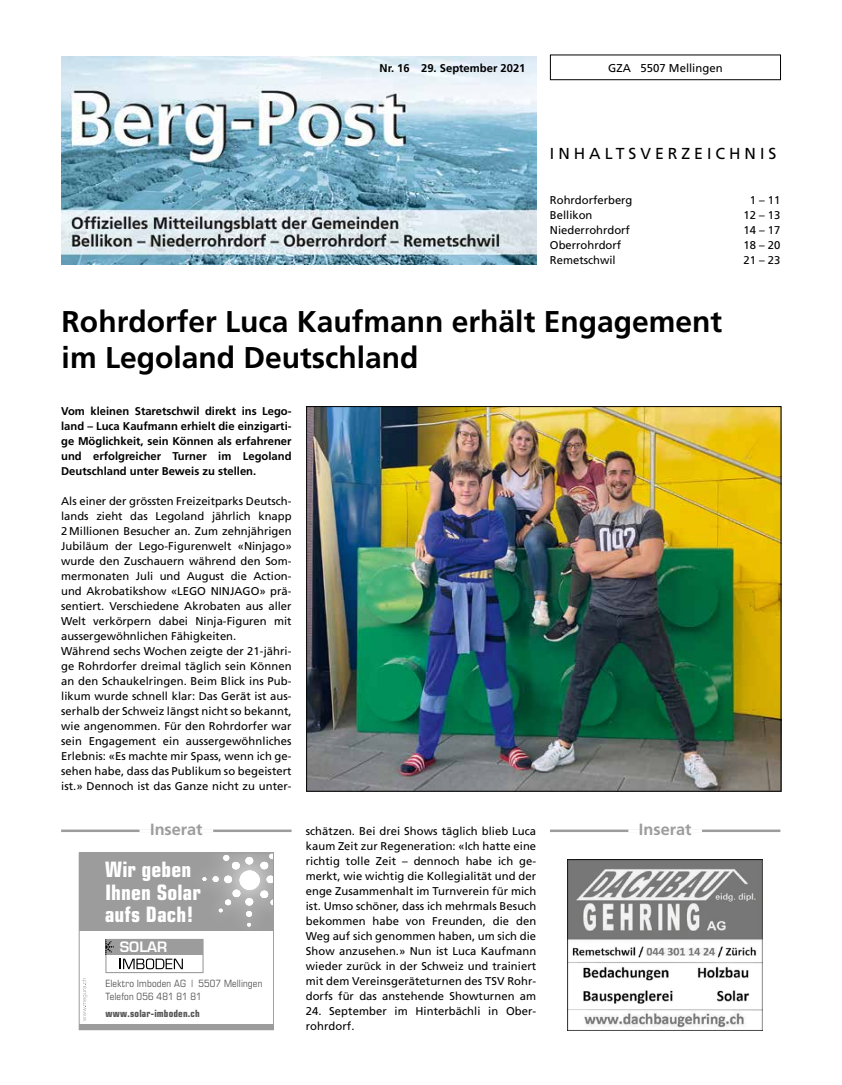
<style>
.page{position:relative;width:842px;height:1085px;background:#fff}
.page>*{position:absolute;margin:0;border:0;box-sizing:border-box;transform-origin:0 0}
.t1{font:700 30px/36px "Frutiger LT Std";color:#000}
.t2{font:700 condensed 21.25px/22.5px "Eurostile";letter-spacing:.005em;color:#fff}
.t3{font:700 16.25px "Frutiger LT Std";color:#9c9c9d}
.t4{font:15.88px "Frutiger LT Std";letter-spacing:.25em;color:#000}
.t5{font:600 14px "Eurostile";color:#fff}
.t6{font:11.38px "Frutiger LT Std";color:#000}
.t7{font:11.25px/15px "Frutiger LT Std";letter-spacing:.005em;color:#000}
.t8{font:700 11.25px/15px "Frutiger LT Std";color:#000;text-align:justify}
.t9{font:condensed 10px/12.5px "Eurostile";letter-spacing:.015em;color:#565655}
.t10{font:700 condensed 10px "Eurostile";letter-spacing:.015em;color:#565655}
</style>
<div class="page">
<div style="left:550px;top:55px;width:230px;height:25px;border:1px solid #000"></div>
<img style="left:62px;top:56px;width:474px;height:208px">
<div style="left:106px;top:939px;width:97px;height:15px;background:#9c9c9d"></div>
<div style="left:105px;top:938px;width:98px;height:34px;border:1px solid #9c9c9d"></div>
<svg style="left:120px;top:958px;width:63px;height:11px"></svg>
<svg style="left:105px;top:939px;width:9px;height:15px"></svg>
<div style="left:79px;top:852px;width:195px;height:79px;background:#9c9c9d"></div>
<div style="left:79px;top:1024px;width:195px;height:5px;background:#9c9c9d"></div>
<div style="left:187px;top:852px;width:87px;height:89px;background:#fff;opacity:.93"></div>
<div style="left:240px;top:870px;width:20px;height:19px;background:#fff;border-radius:50%"></div>
<div style="left:266px;top:875px;width:8px;height:8px;background:#fff;border-radius:50%"></div>
<div style="left:245px;top:856px;width:8px;height:8px;background:#fff;border-radius:50%"></div>
<div style="left:224px;top:875px;width:8px;height:8px;background:#fff;border-radius:50%"></div>
<svg style="left:212px;top:876px;width:7px;height:5px"></svg>
<svg style="left:202px;top:877px;width:4px;height:3px"></svg>
<svg style="left:247px;top:922px;width:4px;height:4px"></svg>
<svg style="left:260px;top:854px;width:12px;height:15px"></svg>
<svg style="left:223px;top:854px;width:17px;height:15px"></svg>
<svg style="left:218px;top:889px;width:34px;height:27px"></svg>
<svg style="left:260px;top:889px;width:12px;height:16px"></svg>
<svg style="left:82px;top:978px;width:5px;height:42px"></svg>
<div style="left:79px;top:852px;width:195px;height:177px;border:1px solid #9c9c9d"></div>
<img style="left:568px;top:859px;width:194px;height:170px">
<hr style="left:61px;top:829px;width:230px;height:2px;background:#9c9c9d">
<hr style="left:139px;top:829px;width:74px;height:3px;background:#fff">
<hr style="left:550px;top:829px;width:230px;height:2px;background:#9c9c9d">
<hr style="left:628px;top:829px;width:74px;height:3px;background:#fff">
<img style="left:308px;top:408px;width:471px;height:381px">
<p class="t8" style="left:379px;top:61px;width:147px">Nr. 16 29. September 2021</p>
<p class="t6" style="left:608px;top:62px;width:116px">GZA 5507 Mellingen</p>
<h3 class="t4" style="left:550px;top:144px;width:228px">INHALTSVERZEICHNIS</h3>
<p class="t7" style="left:550px;top:193px;width:84px">Rohrdorferberg</p>
<p class="t7" style="left:749px;top:193px;width:32px">1 – 11</p>
<p class="t7" style="left:550px;top:208px;width:44px">Bellikon</p>
<p class="t7" style="left:743px;top:208px;width:38px">12 – 13</p>
<p class="t7" style="left:550px;top:223px;width:82px">Niederrohrdorf</p>
<p class="t7" style="left:743px;top:223px;width:38px">14 – 17</p>
<p class="t7" style="left:550px;top:238px;width:73px">Oberrohrdorf</p>
<p class="t7" style="left:743px;top:238px;width:38px">18 – 20</p>
<p class="t7" style="left:550px;top:253px;width:67px">Remetschwil</p>
<p class="t7" style="left:743px;top:253px;width:38px">21 – 23</p>
<h1 class="t1" style="left:62px;top:304px;width:662px">Rohrdorfer Luca Kaufmann erhält Engagement im Legoland Deutschland</h1>
<p class="t8" style="left:61px;top:403px;width:232px">Vom kleinen Staretschwil direkt ins Lego&shy;land – Luca Kaufmann erhielt die einzigarti&shy;ge Möglichkeit, sein Können als erfahrener und erfolgreicher Turner im Legoland Deutschland unter Beweis zu stellen.</p>
<p class="t7" style="left:61px;top:493px;width:232px">Als einer der grössten Freizeitparks Deutsch&shy;lands zieht das Legoland jährlich knapp 2 Millionen Besucher an. Zum zehnjährigen Jubiläum der Lego-Figurenwelt «Ninjago» wurde den Zuschauern während den Som&shy;mermonaten Juli und August die Action&shy;und Akrobatikshow «LEGO NINJAGO» prä&shy;sentiert. Verschiedene Akrobaten aus aller Welt verkörpern dabei Ninja-Figuren mit aussergewöhnlichen Fähigkeiten.<br>Während sechs Wochen zeigte der 21-jähri&shy;ge Rohrdorfer dreimal täglich sein Können an den Schaukelringen. Beim Blick ins Pub&shy;likum wurde schnell klar: Das Gerät ist aus&shy;serhalb der Schweiz längst nicht so bekannt, wie angenommen. Für den Rohrdorfer war sein Engagement ein aussergewöhnliches Erlebnis: «Es machte mir Spass, wenn ich ge&shy;sehen habe, dass das Publikum so begeistert ist.» Dennoch ist das Ganze nicht zu unter-</p>
<p class="t7" style="left:306px;top:823px;width:232px;text-align:justify">schätzen. Bei drei Shows täglich blieb Luca kaum Zeit zur Regeneration: «Ich hatte eine richtig tolle Zeit – dennoch habe ich ge&shy;merkt, wie wichtig die Kollegialität und der enge Zusammenhalt im Turnverein für mich ist. Umso schöner, dass ich mehrmals Besuch bekommen habe von Freunden, die den Weg auf sich genommen haben, um sich die Show anzusehen.» Nun ist Luca Kaufmann wieder zurück in der Schweiz und trainiert mit dem Vereinsgeräteturnen des TSV Rohr&shy;dorfs für das anstehende Showturnen am</p>
<p class="t7" style="left:306px;top:1003px;width:231px">24. September im Hinterbächli in Ober&shy;rohrdorf.</p>
<h3 class="t3" style="left:150px;top:819px;width:54px">Inserat</h3>
<h3 class="t3" style="left:639px;top:819px;width:54px">Inserat</h3>
<h2 class="t2" style="left:105px;top:858px;width:97px">Wir geben<br>Ihnen Solar aufs Dach!</h2>
<p class="t5" style="left:120px;top:938px;width:49px">SOLAR</p>
<p class="t9" style="left:105px;top:977px;width:158px">Elektro Imboden AG | 5507 Mellingen<br>Telefon 056 481 81 81</p>
<p class="t10" style="left:105px;top:1006px;width:96px">www.solar-imboden.ch</p>
</div>
